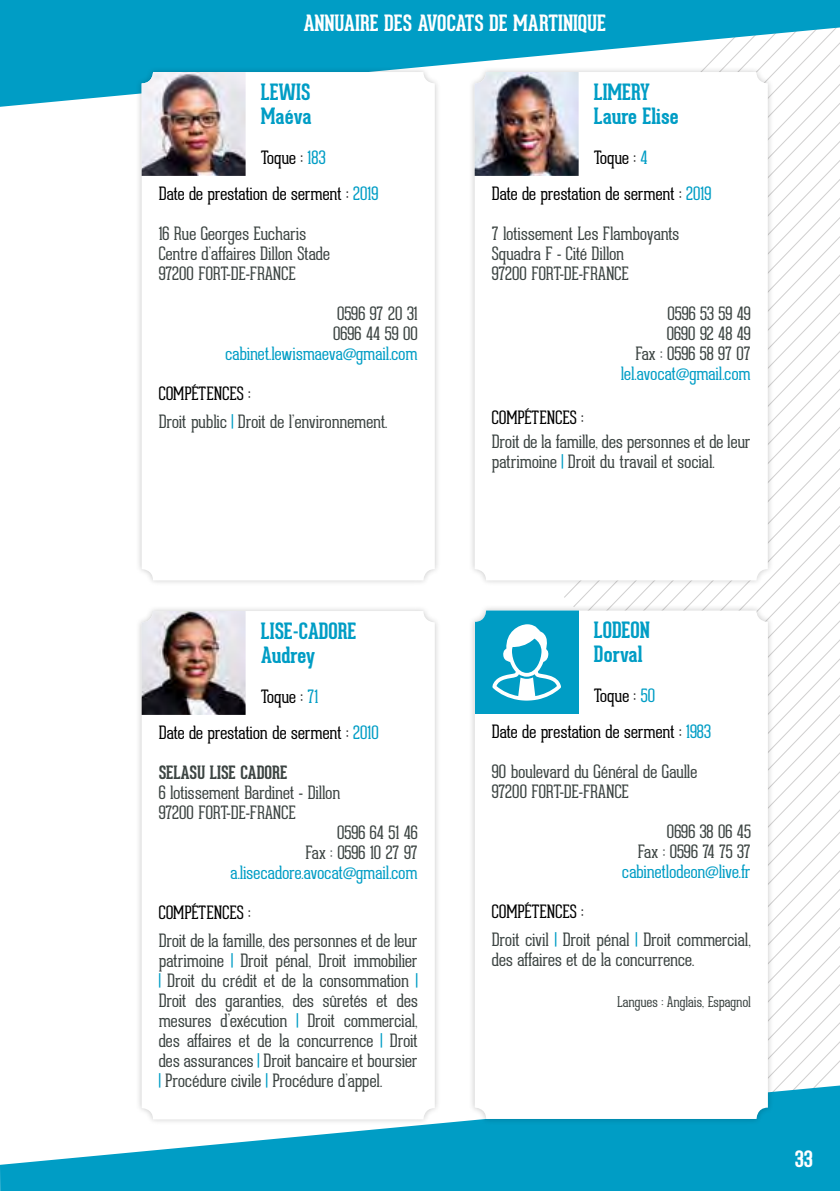
<style>
.page{position:relative;width:840px;height:1191px;background:#fff}
.page>*{position:absolute;margin:0;border:0;box-sizing:border-box;transform-origin:0 0}
.t1{font:700 22px/24px "Geared Slab";color:#009dc5}
.t2{font:700 22px "Geared Slab";color:#fff}
.t3{font:100 18px/20px "Geared Slab";color:#3d4543}
.t4{font:100 18px/36px "Geared Slab";color:#000}
.t5{font:100 18px "Geared Slab";letter-spacing:-.005em;color:#009dc5}
.t6{font:700 18px "Geared Slab";letter-spacing:-.005em;color:#3d4543}
.t7{font:100 14.4px "Geared Slab";letter-spacing:-.005em;color:#3d4543}
.s1{color:#009dc5}
.s2{color:#000}
</style>
<div class="page">
<svg style="left:773px;top:826px;width:66px;height:258px"></svg>
<svg style="left:706px;top:443px;width:133px;height:333px"></svg>
<svg style="left:773px;top:107px;width:66px;height:285px"></svg>
<svg style="left:0;top:0;width:839px;height:107px;fill:#009dc5"></svg>
<svg style="left:0;top:1084px;width:839px;height:107px;fill:#009dc5"></svg>
<div style="left:135px;top:66px;width:306px;height:520px;background:#000;opacity:.2"></div>
<div style="left:142px;top:72px;width:292px;height:508px;background:#fff;border-radius:11px"></div>
<img style="left:142px;top:72px;width:103px;height:104px">
<div style="left:135px;top:605px;width:306px;height:520px;background:#000;opacity:.2"></div>
<div style="left:142px;top:611px;width:292px;height:508px;background:#fff;border-radius:11px"></div>
<img style="left:142px;top:611px;width:103px;height:104px">
<div style="left:468px;top:66px;width:305px;height:520px;background:#000;opacity:.2"></div>
<div style="left:474px;top:72px;width:293px;height:508px;background:#fff;border-radius:11px"></div>
<img style="left:474px;top:72px;width:104px;height:104px">
<div style="left:468px;top:604px;width:305px;height:521px;background:#000;opacity:.2"></div>
<div style="left:474px;top:610px;width:293px;height:509px;background:#fff;border-radius:11px"></div>
<div style="left:474px;top:610px;width:104px;height:104px;background:#009dc5"></div>
<svg style="left:492px;top:624px;width:68px;height:76px"></svg>
<p class="t2" style="left:303px;top:10px;width:304px">ANNUAIRE DES AVOCATS DE MARTINIQUE</p>
<p class="t1" style="left:261px;top:80px;width:52px">LEWIS<br>Maéva</p>
<p class="t4" style="left:159px;top:140px;width:221px;text-indent:102px">Toque : <span class="s1">183<br></span>Date de prestation de serment : <span class="s1">2019</span></p>
<p class="t3" style="left:159px;top:224px;width:173px">16 Rue Georges Eucharis<br>Centre d’affaires Dillon Stade<br>97200 FORT-DE-FRANCE</p>
<p class="t3" style="left:333px;top:304px;width:86px">0596 97 20 31<br>0696 44 59 00</p>
<p class="t5" style="left:225px;top:343px;width:194px">cabinet.lewismaeva@gmail.com</p>
<p class="t3" style="left:159px;top:380px;width:230px;line-height:28px"><span class="s2">COMPÉTENCES :<br></span>Droit public <span class="s1">|</span> Droit de l’environnement.</p>
<p class="t1" style="left:593px;top:80px;width:86px">LIMERY<br>Laure Elise</p>
<p class="t4" style="left:491px;top:140px;width:221px;text-indent:102px">Toque : <span class="s1">4<br></span>Date de prestation de serment : <span class="s1">2019</span></p>
<p class="t3" style="left:491px;top:224px;width:189px">7 lotissement Les Flamboyants<br>Squadra F - Cité Dillon<br>97200 FORT-DE-FRANCE</p>
<p class="t3" style="left:635px;top:304px;width:117px;text-align:right">0596 53 59 49<br>0690 92 48 49<br>Fax : 0596 58 97 07</p>
<p class="t5" style="left:620px;top:363px;width:131px">lel.avocat@gmail.com</p>
<p class="t4" style="left:491px;top:400px;width:93px">COMPÉTENCES :</p>
<p class="t3" style="left:491px;top:432px;width:260px">Droit de la famille, des personnes et de leur patrimoine <span class="s1">|</span> Droit du travail et social.</p>
<p class="t1" style="left:261px;top:619px;width:97px">LISE-CADORE<br>Audrey</p>
<p class="t4" style="left:159px;top:679px;width:221px;text-indent:102px">Toque : <span class="s1">71<br></span>Date de prestation de serment : <span class="s1">2010</span></p>
<p class="t6" style="left:159px;top:761px;width:130px">SELASU LISE CADORE</p>
<p class="t3" style="left:159px;top:783px;width:183px">6 lotissement Bardinet - Dillon</p>
<p class="t3" style="left:159px;top:803px;width:138px">97200 FORT-DE-FRANCE</p>
<p class="t3" style="left:337px;top:823px;width:82px">0596 64 51 46</p>
<p class="t3" style="left:305px;top:843px;width:114px">Fax : 0596 10 27 97</p>
<p class="t5" style="left:230px;top:862px;width:189px">a.lisecadore.avocat@gmail.com</p>
<p class="t4" style="left:159px;top:895px;width:93px">COMPÉTENCES :</p>
<p class="t3" style="left:159px;top:931px;width:260px;text-align:justify">Droit de la famille, des personnes et de leur patrimoine <span class="s1">|</span> Droit pénal, Droit immobilier <span class="s1">|</span> Droit du crédit et de la consommation <span class="s1">| </span>Droit des garanties, des sûretés et des mesures d’exécution <span class="s1">|</span> Droit commercial, des affaires et de la concurrence <span class="s1">|</span> Droit des assurances <span class="s1">|</span> Droit bancaire et boursier <span class="s1">|</span> Procédure civile <span class="s1">|</span> Procédure d’appel.</p>
<p class="t1" style="left:593px;top:618px;width:57px">LODEON<br>Dorval</p>
<p class="t4" style="left:491px;top:678px;width:220px;text-indent:102px">Toque : <span class="s1">50<br></span>Date de prestation de serment : <span class="s1">1983</span></p>
<p class="t3" style="left:491px;top:762px;width:207px">90 boulevard du Général de Gaulle<br>97200 FORT-DE-FRANCE</p>
<p class="t3" style="left:637px;top:822px;width:114px;text-align:right">0696 38 06 45<br>Fax : 0596 74 75 37</p>
<p class="t5" style="left:622px;top:861px;width:130px">cabinetlodeon@live.fr</p>
<p class="t3" style="left:491px;top:898px;width:260px;line-height:28px"><span class="s2">COMPÉTENCES :<br></span>Droit civil <span class="s1">|</span> Droit pénal <span class="s1">|</span> Droit commercial,</p>
<p class="t3" style="left:491px;top:950px;width:204px">des affaires et de la concurrence.</p>
<p class="t7" style="left:616px;top:993px;width:135px">Langues : Anglais, Espagnol</p>
<p class="t2" style="left:794px;top:1145px;width:20px">33</p>
</div>
